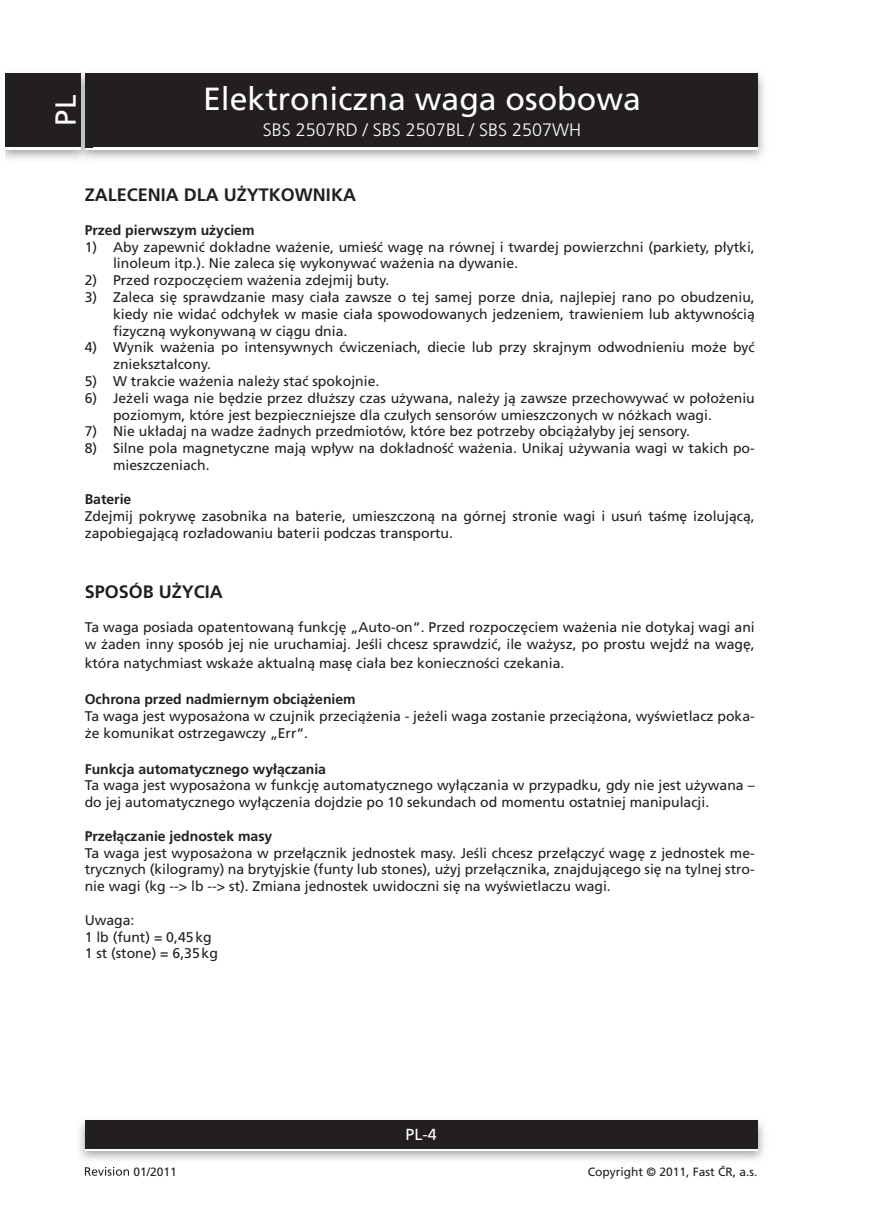
<style>
.page{position:relative;width:874px;height:1225px;background:#fff}
.page>*{position:absolute;margin:0;border:0;box-sizing:border-box;transform-origin:0 0}
.t1{font:32px "Frutiger CE";color:#fff}
.t2{font:29px "Frutiger CE";color:#fff}
.t3{font:700 18px "Frutiger CE";color:#231f20}
.t4{font:300 18px "Frutiger CE";color:#fff}
.t5{font:16px "Frutiger CE";color:#fff}
.t6{font:14px/16.8px "Frutiger CE";color:#231f20}
.t7{font:700 14px "Frutiger CE";color:#231f20}
.t8{font:12px "Frutiger CE";color:#231f20}
</style>
<div class="page">
<img style="left:6px;top:73px;width:758px;height:86px">
<div style="left:85px;top:76px;width:672px;height:74px;background:#fff"></div>
<div style="left:85px;top:74px;width:672px;height:73px;background:#231f20"></div>
<img style="left:79px;top:1120px;width:685px;height:40px">
<div style="left:85px;top:1123px;width:672px;height:28px;background:linear-gradient(to right,#fff,#fff)"></div>
<div style="left:85px;top:1120px;width:672px;height:28px;background:#231f20"></div>
<img style="left:74px;top:73px;width:18px;height:86px">
<img style="left:85px;top:147px;width:7px;height:3px">
<svg style="left:85px;top:74px;width:7px;height:2px"></svg>
<img style="left:85px;top:76px;width:7px;height:71px">
<div style="left:6px;top:76px;width:75px;height:74px;background:#fff"></div>
<div style="left:6px;top:74px;width:75px;height:73px;background:#231f20"></div>
<svg style="left:85px;top:1166px;width:44px;height:9px"></svg>
<h2 class="t2" style="left:54px;top:126px;width:32px;rotate:-90deg">PL</h2>
<h1 class="t1" style="left:203px;top:86px;width:439px">Elektroniczna waga osobowa</h1>
<p class="t4" style="left:262px;top:122px;width:320px">SBS 2507RD / SBS 2507BL / SBS 2507WH</p>
<p class="t3" style="left:85px;top:188px;width:273px">ZALECENIA DLA UŻYTKOWNIKA</p>
<p class="t7" style="left:85px;top:224px;width:171px">Przed pierwszym użyciem</p>
<p class="t6" style="left:113px;top:239px;width:643px;text-indent:-28px">1) Aby zapewnić dokładne ważenie, umieść wagę na równej i twardej powierzchni (parkiety, płytki, linoleum itp.). Nie zaleca się wykonywać ważenia na dywanie.</p>
<p class="t6" style="left:85px;top:273px;width:306px">2) Przed rozpoczęciem ważenia zdejmij buty.</p>
<p class="t6" style="left:113px;top:290px;width:643px;text-align:justify;text-indent:-28px">3) Zaleca się sprawdzanie masy ciała zawsze o tej samej porze dnia, najlepiej rano po obudzeniu, kiedy nie widać odchyłek w masie ciała spowodowanych jedzeniem, trawieniem lub aktywnością fizyczną wykonywaną w ciągu dnia.</p>
<p class="t6" style="left:113px;top:340px;width:643px;text-indent:-28px">4) Wynik ważenia po intensywnych ćwiczeniach, diecie lub przy skrajnym odwodnieniu może być zniekształcony.</p>
<p class="t6" style="left:85px;top:374px;width:296px">5) W trakcie ważenia należy stać spokojnie.</p>
<p class="t6" style="left:113px;top:391px;width:643px;text-indent:-28px">6) Jeżeli waga nie będzie przez dłuższy czas używana, należy ją zawsze przechowywać w położeniu poziomym, które jest bezpieczniejsze dla czułych sensorów umieszczonych w nóżkach wagi.</p>
<p class="t6" style="left:85px;top:424px;width:606px">7) Nie układaj na wadze żadnych przedmiotów, które bez potrzeby obciążałyby jej sensory.</p>
<p class="t6" style="left:113px;top:441px;width:643px;text-indent:-28px">8) Silne pola magnetyczne mają wpływ na dokładność ważenia. Unikaj używania wagi w takich po&shy;mieszczeniach.</p>
<p class="t7" style="left:85px;top:493px;width:48px">Baterie</p>
<p class="t6" style="left:85px;top:508px;width:671px">Zdejmij pokrywę zasobnika na baterie, umieszczoną na górnej stronie wagi i usuń taśmę izolującą, zapobiegającą rozładowaniu baterii podczas transportu.</p>
<p class="t3" style="left:85px;top:584px;width:140px">SPOSÓB UŻYCIA</p>
<p class="t6" style="left:85px;top:619px;width:671px">Ta waga posiada opatentowaną funkcję „Auto-on“. Przed rozpoczęciem ważenia nie dotykaj wagi ani w żaden inny sposób jej nie uruchamiaj. Jeśli chcesz sprawdzić, ile ważysz, po prostu wejdź na wagę,</p>
<p class="t6" style="left:85px;top:656px;width:481px">która natychmiast wskaże aktualną masę ciała bez konieczności czekania.</p>
<p class="t7" style="left:85px;top:693px;width:272px">Ochrona przed nadmiernym obciążeniem</p>
<p class="t6" style="left:85px;top:708px;width:671px">Ta waga jest wyposażona w czujnik przeciążenia - jeżeli waga zostanie przeciążona, wyświetlacz poka&shy;że komunikat ostrzegawczy „Err“.</p>
<p class="t7" style="left:85px;top:763px;width:243px">Funkcja automatycznego wyłączania</p>
<p class="t6" style="left:85px;top:778px;width:671px">Ta waga jest wyposażona w funkcję automatycznego wyłączania w przypadku, gdy nie jest używana – do jej automatycznego wyłączenia dojdzie po 10 sekundach od momentu ostatniej manipulacji.</p>
<p class="t7" style="left:85px;top:830px;width:189px">Przełączanie jednostek masy</p>
<p class="t6" style="left:85px;top:845px;width:671px;text-align:justify">Ta waga jest wyposażona w przełącznik jednostek masy. Jeśli chcesz przełączyć wagę z jednostek me&shy;trycznych (kilogramy) na brytyjskie (funty lub stones), użyj przełącznika, znajdującego się na tylnej stro&shy;nie wagi (kg --&gt; lb --&gt; st). Zmiana jednostek uwidoczni się na wyświetlaczu wagi.</p>
<p class="t6" style="left:85px;top:912px;width:135px">Uwaga:<br>1 lb (funt) = 0,45 kg<br>1 st (stone) = 6,35 kg</p>
<p class="t5" style="left:405px;top:1128px;width:33px">PL-4</p>
<p class="t8" style="left:133px;top:1166px;width:45px">01/2011</p>
<p class="t8" style="left:587px;top:1167px;width:171px">Copyright © 2011, Fast ČR, a.s.</p>
</div>
